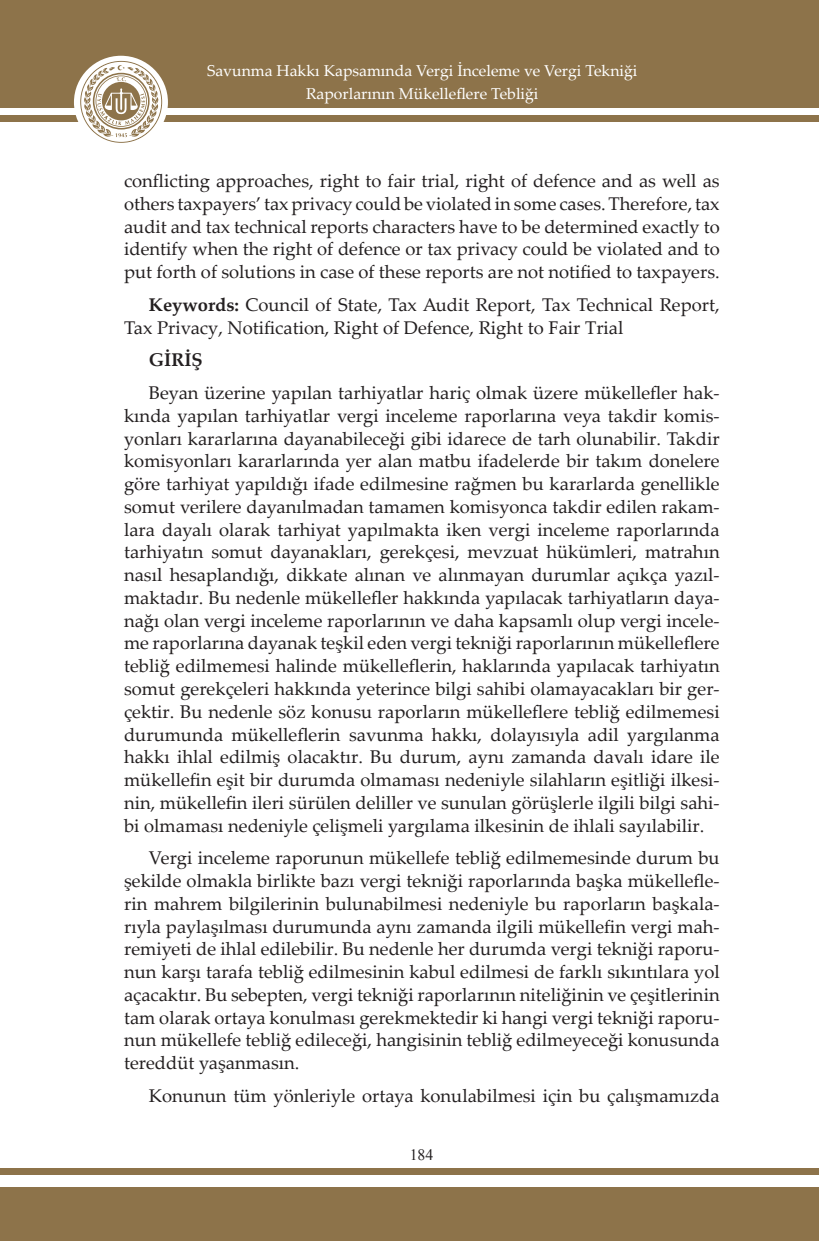
<style>
.page{position:relative;width:819px;height:1241px;background:#fff}
.page>*{position:absolute;margin:0;border:0;box-sizing:border-box;transform-origin:0 0}
.t1{font:18.38px/22.8px "Palatino Linotype";color:#231f20;text-align:justify}
.t2{font:700 18.38px "Palatino Linotype";color:#231f20}
.t3{font:15.75px/22.8px "Palatino Linotype";color:#fff;text-align:center}
.t4{font:15.75px "Times New Roman";color:#231f20}
.s1{font-weight:700}
</style>
<div class="page">
<div style="left:0;top:0;width:819px;height:108px;background:#8d734a"></div>
<div style="left:0;top:1187px;width:819px;height:53px;background:#8d734a"></div>
<div style="left:0;top:116px;width:819px;height:6px;background:#8d734a"></div>
<div style="left:0;top:1167px;width:819px;height:6px;background:#8d734a"></div>
<div style="left:74px;top:56px;width:94px;height:93px;background:#fff;border-radius:50%"></div>
<svg style="left:80px;top:61px;width:82px;height:82px"></svg>
<p class="t3" style="left:207px;top:59px;width:432px">Savunma Hakkı Kapsamında Vergi İnceleme ve Vergi Tekniği<br>Raporlarının Mükelleflere Tebliği</p>
<p class="t1" style="left:124px;top:169px;width:597px">conflicting approaches, right to fair trial, right of defence and as well as others taxpayers’ tax privacy could be violated in some cases. Therefore, tax audit and tax technical reports characters have to be determined exactly to identify when the right of defence or tax privacy could be violated and to put forth of solutions in case of these reports are not notified to taxpayers.</p>
<p class="t1" style="left:124px;top:292px;width:597px;text-indent:25px"><span class="s1">Keywords:</span> Council of State, Tax Audit Report, Tax Technical Report,<br>Tax Privacy, Notification, Right of Defence, Right to Fair Trial</p>
<p class="t2" style="left:149px;top:347px;width:55px">GİRİŞ</p>
<p class="t1" style="left:124px;top:380px;width:597px;text-indent:25px">Beyan üzerine yapılan tarhiyatlar hariç olmak üzere mükellefler hak&shy;kında yapılan tarhiyatlar vergi inceleme raporlarına veya takdir komis&shy;yonları kararlarına dayanabileceği gibi idarece de tarh olunabilir. Takdir komisyonları kararlarında yer alan matbu ifadelerde bir takım donelere göre tarhiyat yapıldığı ifade edilmesine rağmen bu kararlarda genellikle somut verilere dayanılmadan tamamen komisyonca takdir edilen rakam&shy;lara dayalı olarak tarhiyat yapılmakta iken vergi inceleme raporlarında tarhiyatın somut dayanakları, gerekçesi, mevzuat hükümleri, matrahın nasıl hesaplandığı, dikkate alınan ve alınmayan durumlar açıkça yazıl&shy;maktadır. Bu nedenle mükellefler hakkında yapılacak tarhiyatların daya&shy;nağı olan vergi inceleme raporlarının ve daha kapsamlı olup vergi incele&shy;me raporlarına dayanak teşkil eden vergi tekniği raporlarının mükelleflere tebliğ edilmemesi halinde mükelleflerin, haklarında yapılacak tarhiyatın somut gerekçeleri hakkında yeterince bilgi sahibi olamayacakları bir ger&shy;çektir. Bu nedenle söz konusu raporların mükelleflere tebliğ edilmemesi durumunda mükelleflerin savunma hakkı, dolayısıyla adil yargılanma hakkı ihlal edilmiş olacaktır. Bu durum, aynı zamanda davalı idare ile mükellefin eşit bir durumda olmaması nedeniyle silahların eşitliği ilkesi&shy;nin, mükellefin ileri sürülen deliller ve sunulan görüşlerle ilgili bilgi sahi&shy;bi olmaması nedeniyle çelişmeli yargılama ilkesinin de ihlali sayılabilir.</p>
<p class="t1" style="left:124px;top:845px;width:597px;text-indent:25px">Vergi inceleme raporunun mükellefe tebliğ edilmemesinde durum bu şekilde olmakla birlikte bazı vergi tekniği raporlarında başka mükellefle&shy;rin mahrem bilgilerinin bulunabilmesi nedeniyle bu raporların başkala&shy;rıyla paylaşılması durumunda aynı zamanda ilgili mükellefin vergi mah&shy;remiyeti de ihlal edilebilir. Bu nedenle her durumda vergi tekniği raporu&shy;nun karşı tarafa tebliğ edilmesinin kabul edilmesi de farklı sıkıntılara yol açacaktır. Bu sebepten, vergi tekniği raporlarının niteliğinin ve çeşitlerinin tam olarak ortaya konulması gerekmektedir ki hangi vergi tekniği raporu&shy;nun mükellefe tebliğ edileceği, hangisinin tebliğ edilmeyeceği konusunda tereddüt yaşanmasın.</p>
<p class="t1" style="left:149px;top:1083px;width:572px">Konunun tüm yönleriyle ortaya konulabilmesi için bu çalışmamızda</p>
<p class="t4" style="left:409px;top:1143px;width:25px">184</p>
</div>
